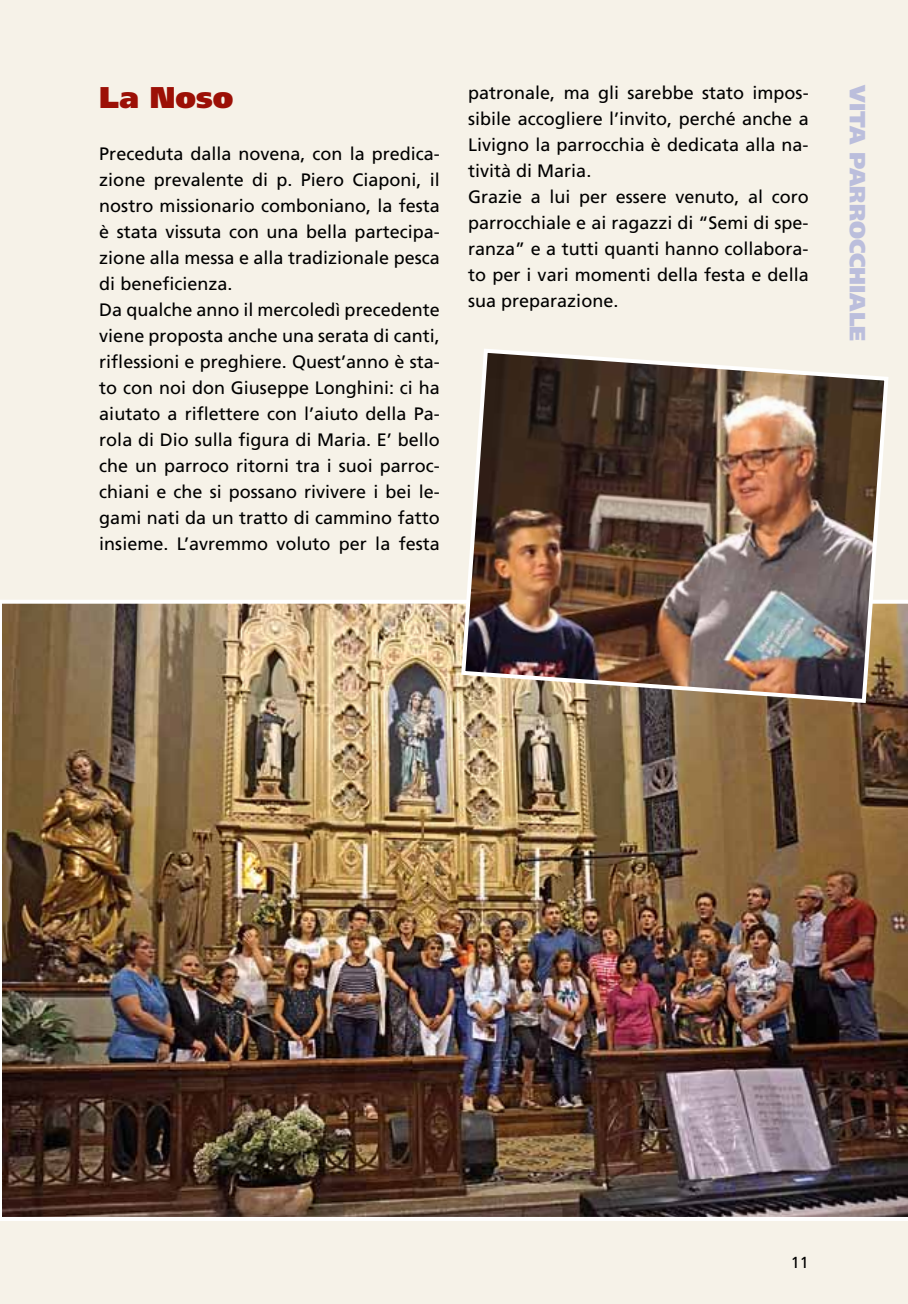
<style>
.page{position:relative;width:908px;height:1304px;background:#fff}
.page>*{position:absolute;margin:0;border:0;box-sizing:border-box;transform-origin:0 0}
.t1{font:900 30px "Frutiger";color:#9c1006}
.t2{font:900 22px "Frutiger";color:#bbbedc}
.t3{font:18px/26px "Frutiger";color:#000}
.t4{font:16px "Frutiger";color:#000}
</style>
<div class="page">
<div style="left:0;top:0;width:907px;height:1304px;background:#f6f2e8"></div>
<img style="left:0;top:600px;width:907px;height:621px">
<img style="left:459px;top:349px;width:431px;height:356px">
<h1 class="t1" style="left:99px;top:79px;width:135px">La Noso</h1>
<p class="t3" style="left:99px;top:140px;width:342px">Preceduta dalla novena, con la predica&shy;zione prevalente di p. Piero Ciaponi, il nostro missionario comboniano, la festa è stata vissuta con una bella partecipa&shy;zione alla messa e alla tradizionale pesca di beneficienza.<br>Da qualche anno il mercoledì precedente viene proposta anche una serata di canti, riflessioni e preghiere. Quest’anno è sta&shy;to con noi don Giuseppe Longhini: ci ha aiutato a riflettere con l’aiuto della Pa&shy;rola di Dio sulla figura di Maria. E’ bello che un parroco ritorni tra i suoi parroc&shy;chiani e che si possano rivivere i bei le&shy;gami nati da un tratto di cammino fatto insieme. L’avremmo voluto per la festa</p>
<p class="t3" style="left:468px;top:79px;width:342px">patronale, ma gli sarebbe stato impos&shy;sibile accogliere l’invito, perché anche a Livigno la parrocchia è dedicata alla na&shy;tività di Maria.<br>Grazie a lui per essere venuto, al coro parrocchiale e ai ragazzi di “Semi di spe&shy;ranza” e a tutti quanti hanno collabora&shy;to per i vari momenti della festa e della sua preparazione.</p>
<p class="t2" style="left:870px;top:85px;width:258px;rotate:90deg">vita parrocchiale</p>
<p class="t4" style="left:790px;top:1253px;width:19px">11</p>
</div>
